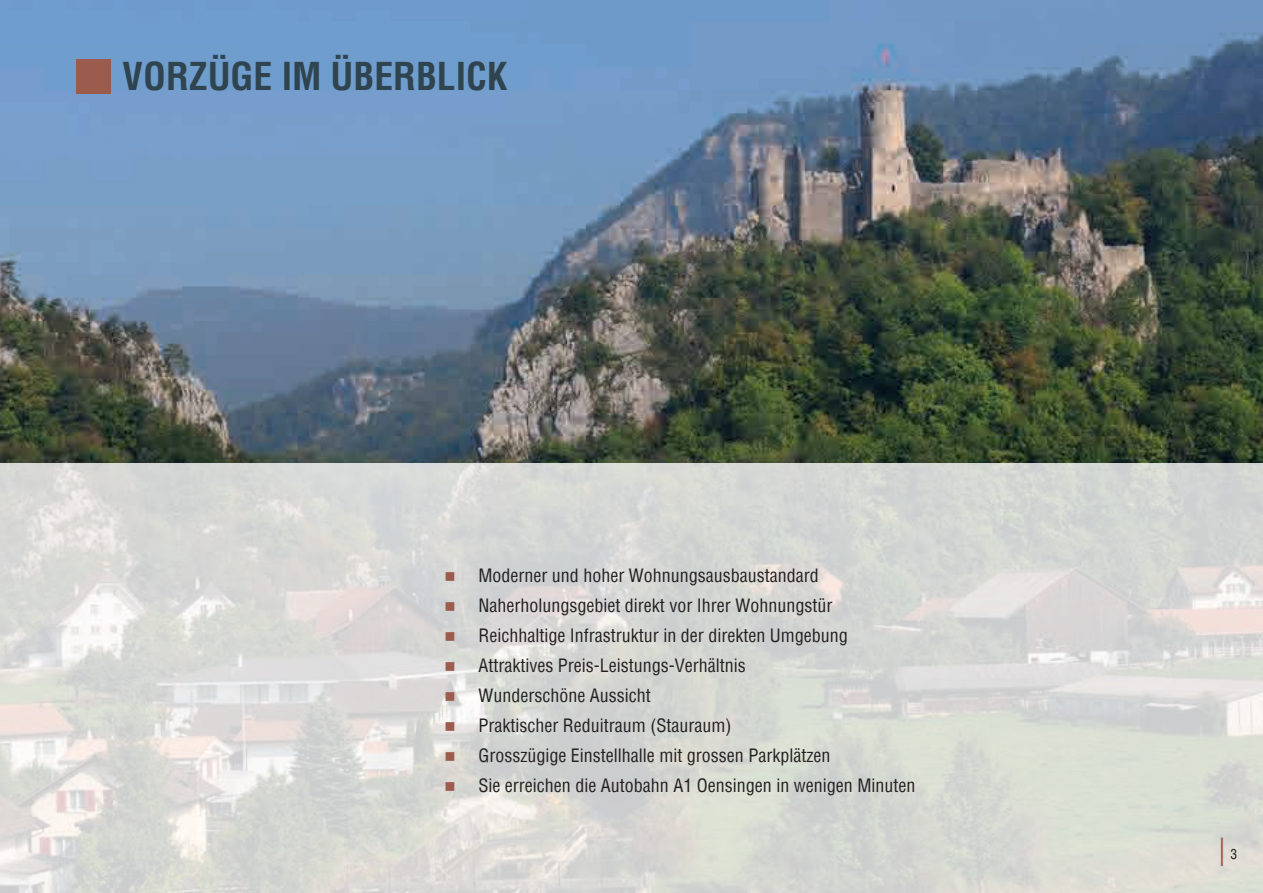
<style>
.page{position:relative;width:1263px;height:893px;background:#fff}
.page>*{position:absolute;margin:0;border:0;box-sizing:border-box;transform-origin:0 0}
.t1{font:700 condensed 37.5px "Helvetica";color:#2f444f}
.t2{font:condensed 28.5px "Helvetica";color:#9b5c4d}
.t3{font:condensed 18px/30.2px "Helvetica";color:#231f20}
.s1{font-size:13.5px;color:#231f20}
</style>
<div class="page">
<img style="left:0;top:0;width:1263px;height:463px">
<div style="left:77px;top:60px;width:34px;height:34px;background:#9b5c4d"></div>
<svg style="left:0;top:463px;width:1263px;height:430px;fill:#d7d9d4"></svg>
<svg style="left:446px;top:572px;width:8px;height:8px"></svg>
<svg style="left:446px;top:602px;width:8px;height:9px"></svg>
<svg style="left:446px;top:632px;width:8px;height:9px"></svg>
<svg style="left:446px;top:662px;width:8px;height:9px"></svg>
<svg style="left:446px;top:692px;width:8px;height:9px"></svg>
<svg style="left:446px;top:722px;width:8px;height:9px"></svg>
<svg style="left:446px;top:752px;width:8px;height:9px"></svg>
<svg style="left:446px;top:782px;width:8px;height:9px"></svg>
<h1 class="t1" style="left:122px;top:51px;width:387px">VORZÜGE IM ÜBERBLICK</h1>
<p class="t3" style="left:478px;top:560px;width:438px">Moderner und hoher Wohnungsausbaustandard Naherholungsgebiet direkt vor Ihrer Wohnungstür Reichhaltige Infrastruktur in der direkten Umgebung Attraktives Preis-Leistungs-Verhältnis<br>Wunderschöne Aussicht<br>Praktischer Reduitraum (Stauraum)<br>Grosszügige Einstellhalle mit grossen Parkplätzen<br>Sie erreichen die Autobahn A1 Oensingen in wenigen Minuten</p>
<h2 class="t2" style="left:1218px;top:830px;width:20px">| <span class="s1">3</span></h2>
</div>
